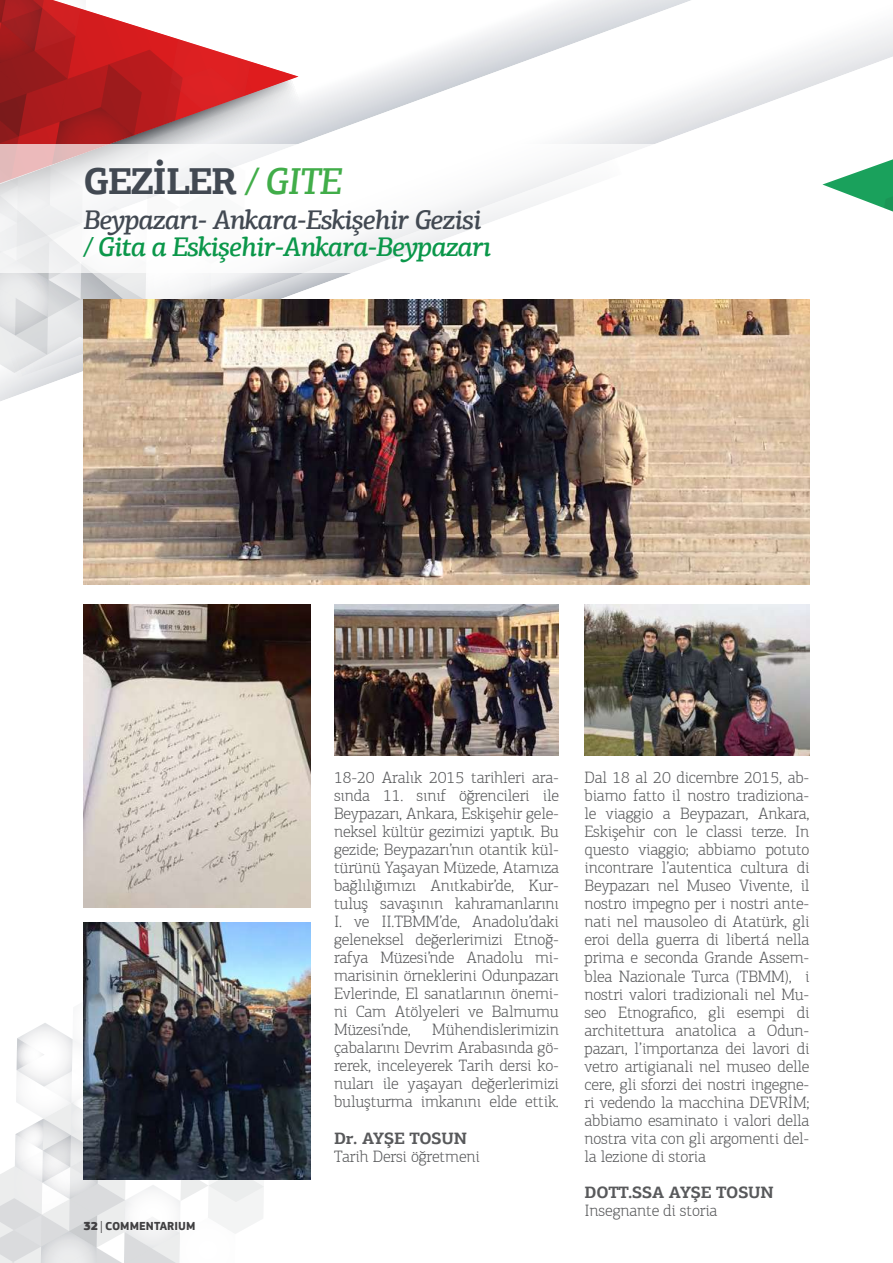
<style>
.page{position:relative;width:893px;height:1263px;background:#fff}
.page>*{position:absolute;margin:0;border:0;box-sizing:border-box;transform-origin:0 0}
.t1{font:700 37.5px "PF Agora Slab Pro";letter-spacing:-.04em;color:#424952}
.t2{font:italic 500 27px "PF Agora Slab Pro";letter-spacing:-.04em;color:#424952}
.t3{font:italic 500 27px "PF Agora Slab Pro";letter-spacing:-.04em;color:#0b974a}
.t4{font:300 16.5px/18px "PF Agora Slab Pro";letter-spacing:-.01em;color:#58595b;text-align:justify}
.t5{font:700 16.5px "PF Agora Slab Pro";letter-spacing:-.01em;color:#58595b}
.t6{font:700 12px "PF Square Sans Pro";color:#414042}
.s1{font-weight:500;font-style:italic;color:#41ad49}
.s2{font-weight:900}
.s3{font-family:"Univers LT Std";font-weight:300}
</style>
<div class="page">
<svg style="left:0;top:992px;width:264px;height:271px"></svg>
<svg style="left:622px;top:27px;width:271px;height:354px"></svg>
<svg style="left:0;top:279px;width:622px;height:142px"></svg>
<svg style="left:0;top:0;width:826px;height:279px"></svg>
<svg style="left:822px;top:159px;width:71px;height:52px"></svg>
<svg style="left:0;top:145px;width:778px;height:128px"></svg>
<img style="left:84px;top:605px;width:226px;height:302px">
<img style="left:584px;top:605px;width:225px;height:151px">
<img style="left:334px;top:605px;width:225px;height:151px">
<img style="left:84px;top:923px;width:226px;height:256px">
<img style="left:84px;top:300px;width:725px;height:285px">
<h1 class="t1" style="left:84px;top:157px;width:260px">GEZİLER <span class="s1">/ GITE</span></h1>
<h2 class="t2" style="left:84px;top:203px;width:400px">Beypazarı- Ankara-Eskişehir Gezisi</h2>
<h2 class="t3" style="left:84px;top:230px;width:409px">/ Gita a Eskişehir-Ankara-Beypazarı</h2>
<p class="t6" style="left:84px;top:1219px;width:113px"><span class="s2">32</span> <span class="s3">|</span> COMMENTARIUM</p>
<p class="t4" style="left:334px;top:769px;width:226px">18-20 Aralık 2015 tarihleri ara&shy;sında 11. sınıf öğrencileri ile Beypazarı, Ankara, Eskişehir gele&shy;neksel kültür gezimizi yaptık. Bu gezide; Beypazarı’nın otantik kül&shy;türünü Yaşayan Müzede, Atamıza bağlılığımızı Anıtkabir’de, Kur&shy;tuluş savaşının kahramanlarını I. ve II.TBMM’de, Anadolu’daki geleneksel değerlerimizi Etnoğ&shy;rafya Müzesi’nde Anadolu mi&shy;marisinin örneklerini Odunpazarı Evlerinde, El sanatlarının önemi&shy;ni Cam Atölyeleri ve Balmumu Müzesi’nde,</p>
<p class="t4" style="left:334px;top:1021px;width:226px;text-indent:98px">Mühendislerimizin çabalarını Devrim Arabasında gö&shy;rerek, inceleyerek Tarih dersi ko&shy;nuları ile yaşayan değerlerimizi buluşturma imkanını elde ettik.</p>
<p class="t5" style="left:334px;top:1127px;width:135px">Dr. AYŞE TOSUN</p>
<p class="t4" style="left:334px;top:1147px;width:147px">Tarih Dersi öğretmeni</p>
<p class="t4" style="left:584px;top:769px;width:226px">Dal 18 al 20 dicembre 2015, ab&shy;biamo fatto il nostro tradiziona&shy;le viaggio a Beypazarı, Ankara, Eskişehir con le classi terze. In questo viaggio; abbiamo potuto incontrare l’autentica cultura di Beypazarı nel Museo Vivente, il nostro impegno per i nostri ante&shy;nati nel mausoleo di Atatürk, gli eroi della guerra di libertá nella prima e seconda Grande Assem&shy;blea Nazionale Turca (TBMM), i nostri valori tradizionali nel Mu&shy;seo Etnografico, gli esempi di architettura anatolica a Odun&shy;pazarı, l’importanza dei lavori di vetro artigianali nel museo delle cere, gli sforzi dei nostri ingegne&shy;ri vedendo la macchina DEVRİM; abbiamo esaminato i valori della nostra vita con gli argomenti del&shy;la lezione di storia</p>
<p class="t5" style="left:584px;top:1181px;width:191px">DOTT.SSA AYŞE TOSUN</p>
<p class="t4" style="left:584px;top:1201px;width:135px">Insegnante di storia</p>
</div>
